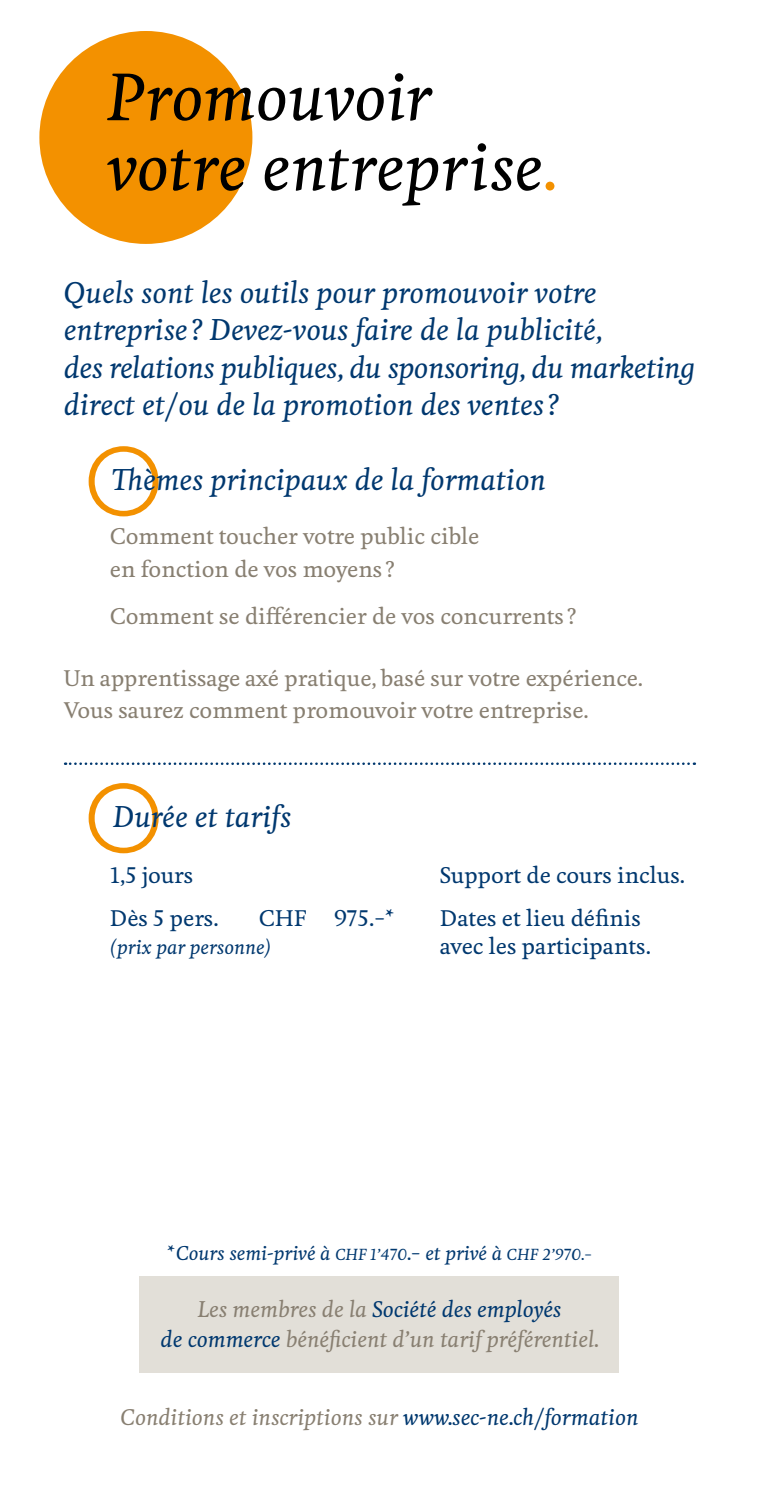
<style>
.page{position:relative;width:759px;height:1489px;background:#fff}
.page>*{position:absolute;margin:0;border:0;box-sizing:border-box;transform-origin:0 0}
.t1{font:300 97.5px "Brown";color:#f39100}
.t2{font:italic 500 62.5px/70px "Feijoa";color:#000}
.t3{font:italic 500 28px/37.5px "Feijoa";color:#00386f}
.t4{font:500 21.25px/32.5px "Feijoa";color:#887f71}
.t5{font:italic 500 21.25px/30px "Feijoa";color:#887f71;text-align:center}
.t6{font:500 21.25px/43px "Feijoa";color:#00386f}
.t7{font:italic 500 18.75px "Feijoa";color:#00386f}
.s1{color:#f39100}
.s2{font-size:15px}
.s3{color:#00386f}
.s4{font-style:normal;color:#00386f}
</style>
<div class="page">
<div style="left:139px;top:1276px;width:480px;height:96px;background:#e2dfd8"></div>
<div style="left:42px;top:33px;width:208px;height:208px;background:#f39100;border-radius:50%"></div>
<div style="left:39px;top:31px;width:213px;height:213px;border:5px solid #f39100;border-radius:50%"></div>
<svg style="left:65px;top:762px;width:629px;height:3px"></svg>
<h2 class="t2" style="left:106px;top:65px;width:451px">Promouvoir votre entreprise<span class="s1">.</span></h2>
<p class="t3" style="left:64px;top:275px;width:632px">Quels sont les outils pour promouvoir votre entreprise ? Devez-vous faire de la publicité,<br>des relations publiques, du sponsoring, du marketing direct et/ou de la promotion des ventes ?</p>
<h1 class="t1" style="left:85px;top:409px;width:78px">O</h1>
<p class="t3" style="left:113px;top:462px;width:434px">Thèmes principaux de la formation</p>
<p class="t4" style="left:110px;top:521px;width:371px">Comment toucher votre public cible en fonction de vos moyens ?</p>
<p class="t4" style="left:110px;top:601px;width:467px">Comment se différencier de vos concurrents ?</p>
<p class="t4" style="left:64px;top:662px;width:580px">Un apprentissage axé pratique, basé sur votre expérience.<br>Vous saurez comment promouvoir votre entreprise.</p>
<h1 class="t1" style="left:85px;top:746px;width:78px">O</h1>
<p class="t3" style="left:113px;top:799px;width:180px">Durée et tarifs</p>
<p class="t6" style="left:110px;top:853px;width:110px">1,5 jours<br>Dès 5 pers.</p>
<p class="t6" style="left:259px;top:897px;width:49px">CHF</p>
<p class="t6" style="left:333px;top:897px;width:62px">975.–*</p>
<p class="t7" style="left:110px;top:935px;width:163px">(prix par personne)</p>
<p class="t6" style="left:439px;top:853px;width:247px">Support de cours inclus.<br>Dates et lieu définis</p>
<p class="t6" style="left:439px;top:925px;width:212px">avec les participants.</p>
<p class="t7" style="left:167px;top:1241px;width:426px">* Cours semi-privé à <span class="s2">CHF 1’470</span>.– et privé à <span class="s2">CHF 2’970.–</span></p>
<p class="t5" style="left:161px;top:1294px;width:439px">Les membres de la <span class="s3">Société des employés<br>de commerce</span> bénéficient d’un tarif préférentiel.</p>
<p class="t5" style="left:120px;top:1402px;width:519px">Conditions et inscriptions sur <span class="s3">www.sec</span><span class="s4">-</span><span class="s3">ne.ch/formation</span></p>
</div>
